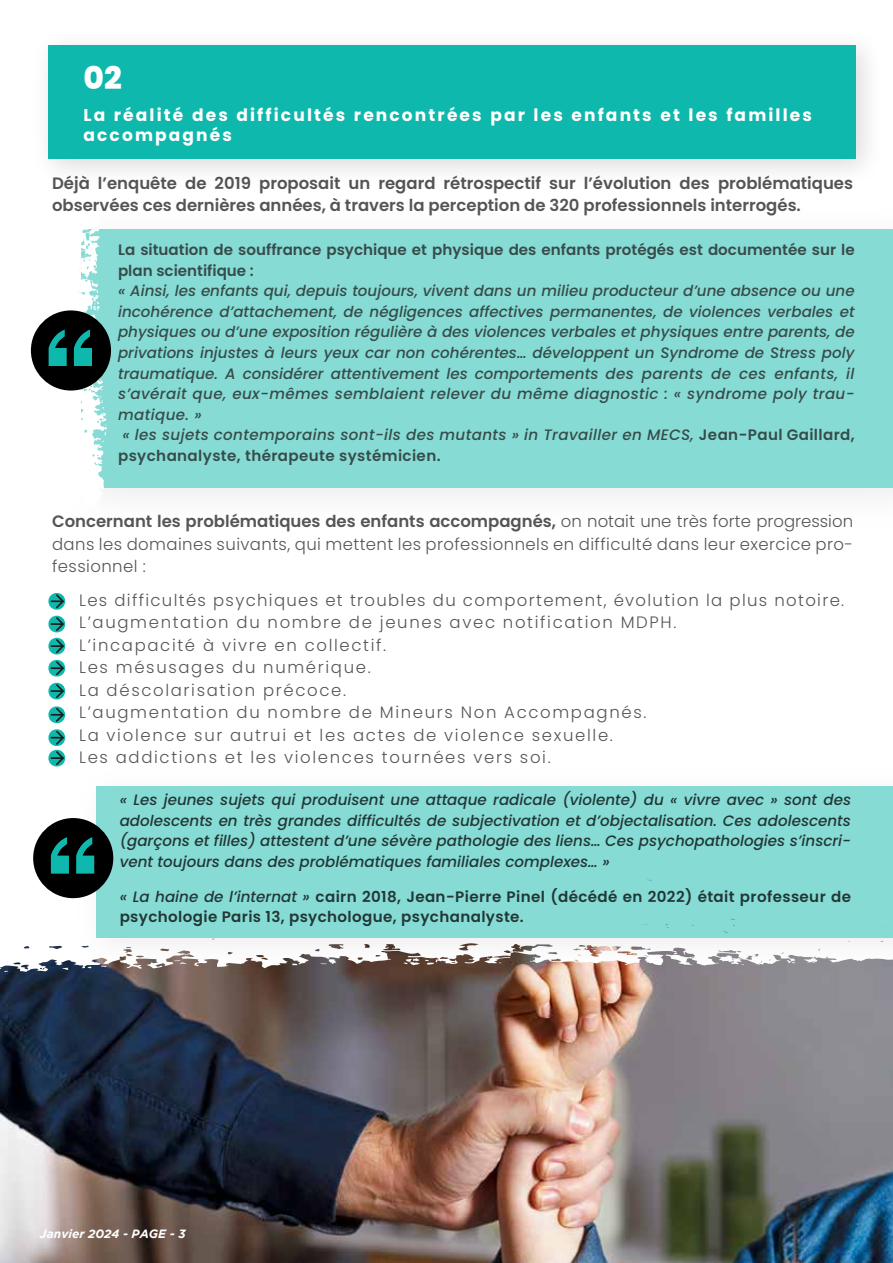
<style>
.page{position:relative;width:893px;height:1263px;background:#fff}
.page>*{position:absolute;margin:0;border:0;box-sizing:border-box;transform-origin:0 0}
.t1{font:800 31.2px "Poppins";color:#fff}
.t2{font:700 17.1px/20.4px "Poppins";letter-spacing:.125em;color:#fff}
.t3{font:300 16.5px/22.5px "Poppins";letter-spacing:.1em;color:rgb(28 28 27/.75);text-align:justify}
.t4{font:600 16.5px/22.5px "Poppins";color:rgb(28 28 27/.75)}
.t5{font:300 16.5px "Poppins";letter-spacing:.08em;color:rgb(28 28 27/.75)}
.t6{font:italic 500 15.15px/20.5px "Poppins";color:rgb(28 28 27/.75)}
.t7{font:italic 500 15.15px/20.5px "Poppins";color:rgb(0 0 0/.75);text-align:justify}
.t8{font:600 15.15px/20.5px "Poppins";letter-spacing:.025em;color:rgb(0 0 0/.75)}
.t9{font:600 15.15px/20.5px "Poppins";color:rgb(28 28 27/.75)}
.t10{font:italic 700 12px "Gotham";color:#fff}
.s1{font-weight:600;font-style:normal}
.s2{font-weight:600}
.s3{font-weight:500;font-style:italic}
</style>
<div class="page">
<img style="left:0;top:972px;width:893px;height:291px">
<svg style="left:0;top:874px;width:64px;height:98px"></svg>
<div style="left:81px;top:229px;width:812px;height:258px;background:#87dbd5"></div>
<svg style="left:30px;top:224px;width:77px;height:286px"></svg>
<svg style="left:61px;top:509px;width:32px;height:1px"></svg>
<svg style="left:100px;top:396px;width:5px;height:13px"></svg>
<div style="left:31px;top:310px;width:80px;height:81px;background:#000;border-radius:50%"></div>
<svg style="left:74px;top:330px;width:18px;height:36px"></svg>
<svg style="left:49px;top:329px;width:18px;height:37px"></svg>
<img style="left:64px;top:786px;width:829px;height:196px">
<div style="left:96px;top:787px;width:797px;height:150px;background:#87dbd5"></div>
<div style="left:33px;top:818px;width:80px;height:80px;background:#000;border-radius:50%"></div>
<svg style="left:33px;top:830px;width:61px;height:44px"></svg>
<svg style="left:48px;top:593px;width:18px;height:174px"></svg>
<div style="left:47px;top:44px;width:821px;height:127px;background:#ededed"></div>
<div style="left:49px;top:45px;width:806px;height:114px;background:#0fb8ac"></div>
<h1 class="t1" style="left:83px;top:60px;width:40px">02</h1>
<p class="t2" style="left:83px;top:104px;width:730px">La réalité des difficultés rencontrées par les enfants et les familles accompagnés</p>
<p class="t4" style="left:52px;top:172px;width:802px">Déjà l’enquête de 2019 proposait un regard rétrospectif sur l’évolution des problématiques observées ces dernières années, à travers la perception de 320 professionnels interrogés.</p>
<p class="t9" style="left:118px;top:239px;width:738px">La situation de souffrance psychique et physique des enfants protégés est documentée sur le plan scientifique :</p>
<p class="t6" style="left:118px;top:281px;width:738px">« Ainsi, les enfants qui, depuis toujours, vivent dans un milieu producteur d’une absence ou une incohérence d’attachement, de négligences affectives permanentes, de violences verbales et physiques ou d’une exposition régulière à des violences verbales et physiques entre parents, de privations injustes à leurs yeux car non cohérentes… développent un Syndrome de Stress poly traumatique. A considérer attentivement les comportements des parents de ces enfants, il s’avérait que, eux-mêmes semblaient relever du même diagnostic : « syndrome poly trau&shy;matique. »<br>« les sujets contemporains sont-ils des mutants » in Travailler en MECS, <span class="s1">Jean-Paul Gaillard, psychanalyste, thérapeute systémicien.</span></p>
<p class="t3" style="left:52px;top:510px;width:802px"><span class="s2">Concernant les problématiques des enfants accompagnés,</span> on notait une très forte progression dans les domaines suivants, qui mettent les professionnels en difficulté dans leur exercice pro&shy;fessionnel :</p>
<p class="t5" style="left:52px;top:590px;width:794px">- Les difficultés psychiques et troubles du comportement, évolution la plus notoire.</p>
<p class="t3" style="left:52px;top:611px;width:626px">- L’augmentation du nombre de jeunes avec notification MDPH.</p>
<p class="t3" style="left:52px;top:634px;width:336px">- L’incapacité à vivre en collectif.</p>
<p class="t3" style="left:52px;top:656px;width:320px">- Les mésusages du numérique.</p>
<p class="t3" style="left:52px;top:679px;width:295px">- La déscolarisation précoce.</p>
<p class="t3" style="left:52px;top:701px;width:596px">- L’augmentation du nombre de Mineurs Non Accompagnés.</p>
<p class="t3" style="left:52px;top:724px;width:562px">- La violence sur autrui et les actes de violence sexuelle.</p>
<p class="t3" style="left:52px;top:746px;width:500px">- Les addictions et les violences tournées vers soi.</p>
<p class="t7" style="left:120px;top:790px;width:733px">« Les jeunes sujets qui produisent une attaque radicale (violente) du « vivre avec » sont des adolescents en très grandes difficultés de subjectivation et d’objectalisation. Ces adolescents (garçons et filles) attestent d’une sévère pathologie des liens… Ces psychopathologies s’inscri&shy;vent toujours dans des problématiques familiales complexes… »</p>
<p class="t8" style="left:120px;top:886px;width:733px"><span class="s3">« La haine de l’internat »</span> cairn 2018, Jean-Pierre Pinel (décédé en 2022) était professeur de psychologie Paris 13, psychologue, psychanalyste.</p>
<p class="t10" style="left:40px;top:1226px;width:147px">Janvier 2024 - PAGE - 3</p>
</div>
